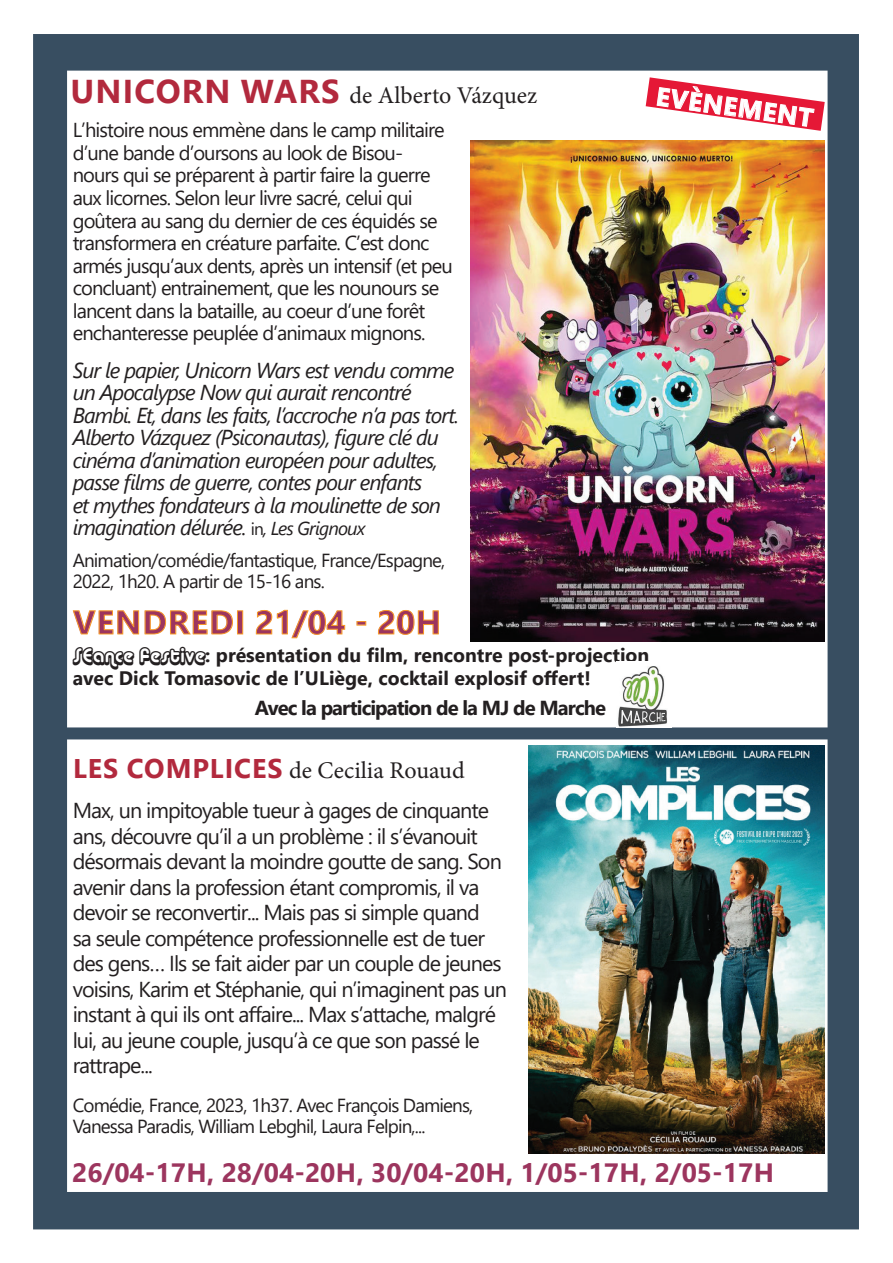
<style>
.page{position:relative;width:893px;height:1263px;background:#fff}
.page>*{position:absolute;margin:0;border:0;box-sizing:border-box;transform-origin:0 0}
.t1{font:700 33px "Segoe UI";letter-spacing:.025em;color:#9c355e}
.t2{font:700 26.4px "Segoe UI";color:#9c355e}
.t3{font:700 25.5px "Segoe UI";color:#fff}
.t4{font:24px "Minion Pro";color:#231f20}
.t5{font:21.6px/25.5px "Segoe UI";letter-spacing:-.045em;color:#231f20}
.t6{font:italic 21.6px/22.5px "Segoe UI";letter-spacing:-.045em;color:#231f20}
.t7{font:700 20.25px "Segoe UI";letter-spacing:-.045em;color:#231f20}
.t8{font:20.1px/22.5px "Segoe UI";letter-spacing:-.045em;color:#231f20}
.t9{font:700 19.5px/23.4px "Segoe UI";color:#231f20}
.t10{font:18.9px/21px "Segoe UI";letter-spacing:-.045em;color:#231f20}
.s1{font-family:"Segoe UI";font-weight:700;font-size:33px;color:#b2293d}
.s2{font-style:normal;font-size:17.25px}
.s3{font-size:18.75px}
.s4{font-family:"Alba Super";font-weight:400}
.s5{font-family:"Segoe UI";font-weight:700;font-size:27px;color:#b2293d}
</style>
<div class="page">
<img style="left:33px;top:34px;width:826px;height:1195px">
<p class="t4" style="left:71px;top:79px;width:468px"><span class="s1">U ni cor n wars</span> de Alberto Vázquez</p>
<p class="t8" style="left:73px;top:117px;width:382px">L’histoire nous emmène dans le camp militaire d’une bande d’oursons au look de Bisou&shy;nours qui se préparent à partir faire la guerre aux licornes. Selon leur livre sacré, celui qui goûtera au sang du dernier de ces équidés se transformera en créature parfaite. C’est donc armés jusqu’aux dents, après un intensif (et peu concluant) entrainement, que les nounours se lancent dans la bataille, au coeur d’une forêt enchanteresse peuplée d’animaux mignons.</p>
<p class="t6" style="left:73px;top:355px;width:388px">Sur le papier, Unicorn Wars est vendu comme un Apocalypse Now qui aurait rencontré Bambi. Et, dans les faits, l’accroche n’a pas tort.<br>Alberto Vázquez (Psiconautas), figure clé du cinéma d’animation européen pour adultes, passe films de guerre, contes pour enfants<br>et mythes fondateurs à la moulinette de son imagination délurée. <span class="s2">in</span><span class="s3">, Les Grignoux</span></p>
<p class="t10" style="left:73px;top:548px;width:374px">Animation/comédie/fantastique, France/Espagne,<br>2022, 1h20. A partir de 15-16 ans.</p>
<h1 class="t1" style="left:73px;top:591px;width:369px">vendredi 21/04 - 20h</h1>
<p class="t9" style="left:73px;top:642px;width:578px"><span class="s4">SEance festive</span>: présentation du film, rencontre post-projection avec Dick Tomasovic de l’ULiège, cocktail explosif offert!</p>
<p class="t7" style="left:255px;top:689px;width:353px">Avec la participation de la MJ de Marche</p>
<p class="t3" style="left:660px;top:72px;width:155px;rotate:8deg">Ev ènement</p>
<p class="t4" style="left:73px;top:754px;width:393px"><span class="s5">Les compli ces</span> de Cecilia Rouaud</p>
<p class="t5" style="left:73px;top:796px;width:436px">Max, un impitoyable tueur à gages de cinquante ans, découvre qu’il a un problème : il s’évanouit désormais devant la moindre goutte de sang. Son avenir dans la profession étant compromis, il va devoir se reconvertir... Mais pas si simple quand<br>sa seule compétence professionnelle est de tuer des gens… Ils se fait aider par un couple de jeunes voisins, Karim et Stéphanie, qui n’imaginent pas un instant à qui ils ont affaire... Max s’attache, malgré lui, au jeune couple, jusqu’à ce que son passé le rattrape...</p>
<p class="t10" style="left:73px;top:1093px;width:402px">Comédie, France, 2023, 1h37. Avec François Damiens,<br>Vanessa Paradis, William Lebghil, Laura Felpin,...</p>
<p class="t2" style="left:72px;top:1148px;width:703px">26/04-17h, 28/04-20h, 30/04-20h, 1/05-17h, 2/05-17h</p>
</div>
